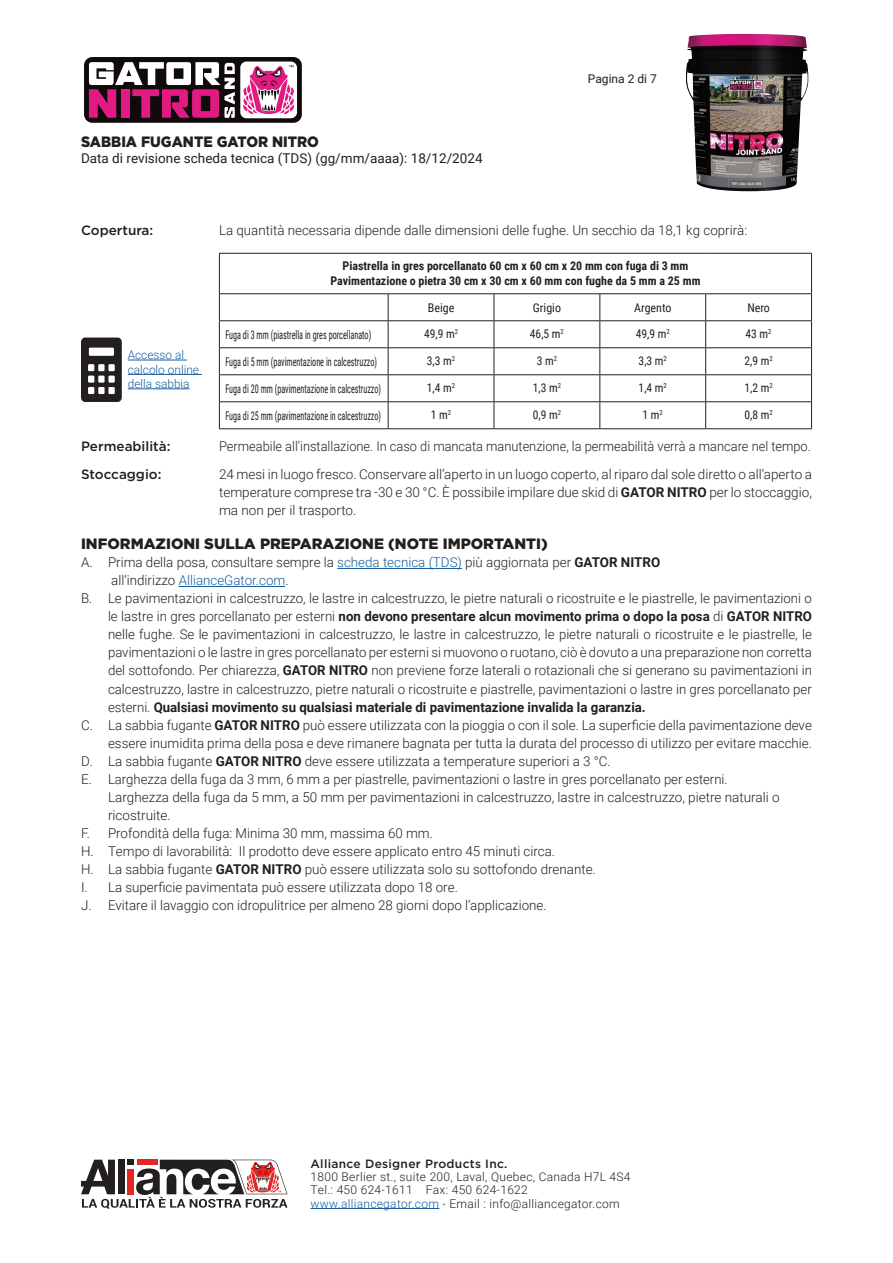
<style>
.page{position:relative;width:893px;height:1263px;background:#fff}
.page>*{position:absolute;margin:0;border:0;box-sizing:border-box;transform-origin:0 0}
.t1{font:900 15px "Gotham";color:#231f20}
.t2{font:900 15px "Gotham";color:#231f20;scale:.94 1}
.t3{font:300 13.5px/18px "Roboto";color:#231f20;text-align:justify}
.t4{font:300 13.5px "Roboto";color:#231f20;scale:.95 1}
.t5{font:13.5px "Roboto";color:#231f20}
.t6{font:500 13.5px "Gotham";color:#231f20}
.t7{font:12px "Roboto Condensed";color:#231f20;scale:.68 1}
.t8{font:300 12px/13.2px "Roboto";letter-spacing:.025em;color:#231f20}
.t9{font:700 12px "Roboto Condensed";color:#231f20}
.t10{font:12px "Roboto Condensed";color:#231f20;scale:.96 1}
.t11{font:300 12px/14.4px "Roboto";color:#175d9e}
.t12{font:500 12px "Gotham";letter-spacing:.025em;color:#231f20}
.t13{font:12px "Roboto Condensed";color:#231f20}
.t14{font:12px "Roboto";color:#231f20}
.s1{font-weight:700}
.s2{color:#175d9e}
</style>
<div class="page">
<img style="left:686px;top:34px;width:122px;height:157px">
<div style="left:84px;top:57px;width:218px;height:66px;background:#110a0c;border-radius:8px"></div>
<div style="left:240px;top:62px;width:57px;height:56px;background:#fff;border-radius:6px"></div>
<svg style="left:241px;top:62px;width:55px;height:52px"></svg>
<svg style="left:89px;top:62px;width:146px;height:56px"></svg>
<hr style="left:310px;top:1208px;width:129px;height:1px;background:#175d9e">
<svg style="left:81px;top:1159px;width:207px;height:50px"></svg>
<hr style="left:337px;top:568px;width:125px;height:1px;background:#175d9e">
<hr style="left:179px;top:586px;width:106px;height:1px;background:#175d9e">
<hr style="left:811px;top:254px;width:1px;height:39px;background:#231f20">
<hr style="left:388px;top:320px;width:106px;height:1px;background:#231f20">
<hr style="left:494px;top:320px;width:106px;height:1px;background:#231f20">
<hr style="left:600px;top:320px;width:106px;height:1px;background:#231f20">
<hr style="left:706px;top:320px;width:106px;height:1px;background:#231f20">
<hr style="left:388px;top:347px;width:106px;height:1px;background:#231f20">
<hr style="left:494px;top:347px;width:106px;height:1px;background:#231f20">
<hr style="left:600px;top:347px;width:106px;height:1px;background:#231f20">
<hr style="left:706px;top:347px;width:106px;height:1px;background:#231f20">
<hr style="left:388px;top:374px;width:106px;height:1px;background:#231f20">
<hr style="left:494px;top:374px;width:106px;height:1px;background:#231f20">
<hr style="left:600px;top:374px;width:106px;height:1px;background:#231f20">
<hr style="left:706px;top:374px;width:106px;height:1px;background:#231f20">
<hr style="left:388px;top:401px;width:106px;height:1px;background:#231f20">
<hr style="left:494px;top:401px;width:106px;height:1px;background:#231f20">
<hr style="left:600px;top:401px;width:106px;height:1px;background:#231f20">
<hr style="left:706px;top:401px;width:106px;height:1px;background:#231f20">
<hr style="left:388px;top:428px;width:106px;height:1px;background:#231f20">
<hr style="left:494px;top:428px;width:106px;height:1px;background:#231f20">
<hr style="left:600px;top:428px;width:106px;height:1px;background:#231f20">
<hr style="left:706px;top:428px;width:106px;height:1px;background:#231f20">
<hr style="left:219px;top:253px;width:169px;height:1px;background:#231f20">
<hr style="left:219px;top:254px;width:1px;height:39px;background:#231f20">
<hr style="left:388px;top:253px;width:106px;height:1px;background:#231f20">
<hr style="left:494px;top:253px;width:106px;height:1px;background:#231f20">
<hr style="left:600px;top:253px;width:106px;height:1px;background:#231f20">
<hr style="left:706px;top:253px;width:106px;height:1px;background:#231f20">
<hr style="left:219px;top:293px;width:169px;height:1px;background:#231f20">
<hr style="left:388px;top:293px;width:106px;height:1px;background:#231f20">
<svg style="left:388px;top:294px;width:1px;height:134px"></svg>
<hr style="left:494px;top:293px;width:106px;height:1px;background:#231f20">
<svg style="left:494px;top:294px;width:1px;height:134px"></svg>
<hr style="left:600px;top:293px;width:106px;height:1px;background:#231f20">
<svg style="left:599px;top:294px;width:1px;height:134px"></svg>
<hr style="left:706px;top:293px;width:106px;height:1px;background:#231f20">
<svg style="left:705px;top:294px;width:1px;height:134px"></svg>
<svg style="left:811px;top:294px;width:1px;height:134px"></svg>
<hr style="left:219px;top:320px;width:169px;height:1px;background:#231f20">
<hr style="left:219px;top:347px;width:169px;height:1px;background:#231f20">
<hr style="left:219px;top:374px;width:169px;height:1px;background:#231f20">
<hr style="left:219px;top:401px;width:169px;height:1px;background:#231f20">
<svg style="left:219px;top:294px;width:1px;height:134px"></svg>
<hr style="left:219px;top:428px;width:169px;height:1px;background:#231f20">
<svg style="left:81px;top:338px;width:41px;height:64px"></svg>
<hr style="left:128px;top:360px;width:59px;height:1px;background:#175d9e">
<hr style="left:128px;top:374px;width:74px;height:1px;background:#175d9e">
<hr style="left:128px;top:388px;width:62px;height:1px;background:#175d9e">
<p class="t2" style="left:81px;top:131px;width:255px">SABBIA FUGANTE GATOR NITRO</p>
<p class="t5" style="left:81px;top:149px;width:403px">Data di revisione scheda tecnica (TDS) (gg/mm/aaaa): 18/12/2024</p>
<p class="t14" style="left:588px;top:71px;width:70px">Pagina 2 di 7</p>
<p class="t6" style="left:81px;top:221px;width:74px">Copertura:</p>
<p class="t3" style="left:219px;top:221px;width:530px">La quantità necessaria dipende dalle dimensioni delle fughe. Un secchio da 18,1 kg coprirà:</p>
<p class="t9" style="left:342px;top:258px;width:347px">Piastrella in gres porcellanato 60 cm x 60 cm x 20 mm con fuga di 3 mm</p>
<p class="t9" style="left:330px;top:272px;width:372px">Pavimentazione o pietra 30 cm x 30 cm x 60 mm con fughe da 5 mm a 25 mm</p>
<p class="t13" style="left:428px;top:300px;width:28px">Beige</p>
<p class="t13" style="left:533px;top:300px;width:30px">Grigio</p>
<p class="t13" style="left:634px;top:300px;width:39px">Argento</p>
<p class="t13" style="left:747px;top:300px;width:24px">Nero</p>
<p class="t7" style="left:225px;top:327px;width:216px">Fuga di 3 mm (piastrella in gres porcellanato)</p>
<p class="t10" style="left:424px;top:325px;width:37px">49,9 m<sup>2</sup></p>
<p class="t10" style="left:530px;top:325px;width:37px">46,5 m<sup>2</sup></p>
<p class="t10" style="left:636px;top:325px;width:37px">49,9 m<sup>2</sup></p>
<p class="t10" style="left:746px;top:325px;width:29px">43 m<sup>2</sup></p>
<p class="t7" style="left:225px;top:354px;width:225px">Fuga di 5 mm (pavimentazione in calcestruzzo)</p>
<p class="t10" style="left:427px;top:352px;width:31px">3,3 m<sup>2</sup></p>
<p class="t10" style="left:537px;top:352px;width:23px">3 m<sup>2</sup></p>
<p class="t10" style="left:639px;top:352px;width:31px">3,3 m<sup>2</sup></p>
<p class="t10" style="left:744px;top:352px;width:31px">2,9 m<sup>2</sup></p>
<p class="t7" style="left:225px;top:381px;width:231px">Fuga di 20 mm (pavimentazione in calcestruzzo)</p>
<p class="t10" style="left:427px;top:379px;width:31px">1,4 m<sup>2</sup></p>
<p class="t10" style="left:533px;top:379px;width:31px">1,3 m<sup>2</sup></p>
<p class="t10" style="left:639px;top:379px;width:31px">1,4 m<sup>2</sup></p>
<p class="t10" style="left:744px;top:379px;width:31px">1,2 m<sup>2</sup></p>
<p class="t7" style="left:225px;top:408px;width:231px">Fuga di 25 mm (pavimentazione in calcestruzzo)</p>
<p class="t10" style="left:431px;top:406px;width:23px">1 m<sup>2</sup></p>
<p class="t10" style="left:533px;top:406px;width:31px">0,9 m<sup>2</sup></p>
<p class="t10" style="left:643px;top:406px;width:23px">1 m<sup>2</sup></p>
<p class="t10" style="left:744px;top:406px;width:31px">0,8 m<sup>2</sup></p>
<p class="t6" style="left:81px;top:437px;width:91px">Permeabilità:</p>
<p class="t4" style="left:219px;top:437px;width:624px">Permeabile all’installazione. In caso di mancata manutenzione, la permeabilità verrà a mancare nel tempo.</p>
<p class="t6" style="left:81px;top:466px;width:82px">Stoccaggio:</p>
<p class="t3" style="left:219px;top:465px;width:594px">24 mesi in luogo fresco. Conservare all’aperto in un luogo coperto, al riparo dal sole diretto o all’aperto a temperature comprese tra -30 e 30 °C. È possibile impilare due skid di <span class="s1">GATOR NITRO</span> per lo stoccaggio, ma non per il trasporto.</p>
<p class="t1" style="left:81px;top:534px;width:468px">INFORMAZIONI SULLA PREPARAZIONE (NOTE IMPORTANTI)</p>
<p class="t3" style="left:111px;top:553px;width:550px;text-indent:-30px">A. Prima della posa, consultare sempre la <span class="s2">scheda tecnica (TDS)</span> più aggiornata per <span class="s1">GATOR NITRO </span>all’indirizzo <span class="s2">AllianceGator.com</span>.</p>
<p class="t3" style="left:108px;top:589px;width:705px;text-indent:-27px">B. Le pavimentazioni in calcestruzzo, le lastre in calcestruzzo, le pietre naturali o ricostruite e le piastrelle, le pavimentazioni o le lastre in gres porcellanato per esterni <span class="s1">non devono presentare alcun movimento prima o dopo la posa</span> di <span class="s1">GATOR NITRO </span>nelle fughe. Se le pavimentazioni in calcestruzzo, le lastre in calcestruzzo, le pietre naturali o ricostruite e le piastrelle, le pavimentazioni o le lastre in gres porcellanato per esterni si muovono o ruotano, ciò è dovuto a una preparazione non corretta del sottofondo. Per chiarezza, <span class="s1">GATOR NITRO</span> non previene forze laterali o rotazionali che si generano su pavimentazioni in calcestruzzo, lastre in calcestruzzo, pietre naturali o ricostruite e piastrelle, pavimentazioni o lastre in gres porcellanato per esterni. <span class="s1">Qualsiasi movimento su qualsiasi materiale di pavimentazione invalida la garanzia.</span></p>
<p class="t3" style="left:81px;top:715px;width:732px;text-align:right">C. La sabbia fugante <span class="s1">GATOR NITRO</span> può essere utilizzata con la pioggia o con il sole. La superficie della pavimentazione deve essere inumidita prima della posa e deve rimanere bagnata per tutta la durata del processo di utilizzo per evitare macchie.</p>
<p class="t3" style="left:81px;top:751px;width:531px">D. La sabbia fugante <span class="s1">GATOR NITRO</span> deve essere utilizzata a temperature superiori a 3 °C.</p>
<p class="t3" style="left:108px;top:769px;width:673px;text-align:left;text-indent:-27px">E. Larghezza della fuga da 3 mm, 6 mm a per piastrelle, pavimentazioni o lastre in gres porcellanato per esterni.<br>Larghezza della fuga da 5 mm, a 50 mm per pavimentazioni in calcestruzzo, lastre in calcestruzzo, pietre naturali o ricostruite.</p>
<p class="t3" style="left:81px;top:823px;width:353px">F. Profondità della fuga: Minima 30 mm, massima 60 mm.</p>
<p class="t3" style="left:81px;top:841px;width:476px">H. Tempo di lavorabilità: Il prodotto deve essere applicato entro 45 minuti circa.</p>
<p class="t3" style="left:81px;top:859px;width:516px">H. La sabbia fugante <span class="s1">GATOR NITRO</span> può essere utilizzata solo su sottofondo drenante.</p>
<p class="t3" style="left:81px;top:877px;width:378px">I. La superficie pavimentata può essere utilizzata dopo 18 ore.</p>
<p class="t3" style="left:81px;top:895px;width:467px">J. Evitare il lavaggio con idropulitrice per almeno 28 giorni dopo l’applicazione.</p>
<p class="t11" style="left:128px;top:347px;width:73px">Accesso al calcolo online della sabbia</p>
<p class="t12" style="left:310px;top:1156px;width:199px">Alliance Designer Products Inc.</p>
<p class="t8" style="left:310px;top:1170px;width:322px">1800 Berlier st., suite 200, Laval, Quebec, Canada H7L 4S4<br>Tel.: 450 624-1611 Fax: 450 624-1622 <span class="s2">www.alliancegator.com</span> - Email : info@alliancegator.com</p>
</div>
